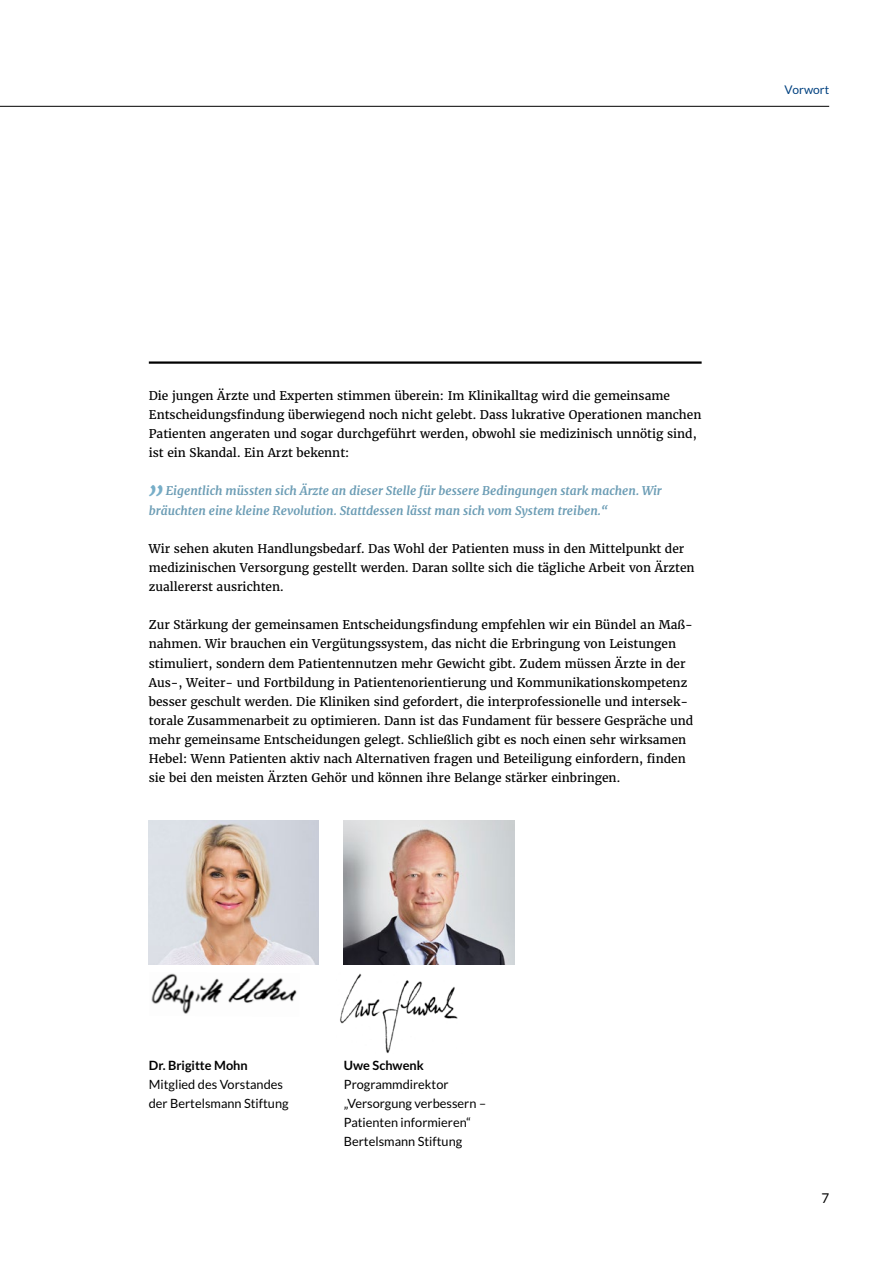
<style>
.page{position:relative;width:893px;height:1263px;background:#fff}
.page>*{position:absolute;margin:0;border:0;box-sizing:border-box;transform-origin:0 0}
.t1{font:italic 30px "Merriweather";color:#77aec8}
.t2{font:13.5px "Lato";color:#000}
.t3{font:12.75px/19.2px "Lato";color:#000}
.t4{font:700 12.75px "Lato";color:#000}
.t5{font:12px/19.2px "Merriweather";color:#000}
.t6{font:italic 700 12px/19.2px "Merriweather";color:#6c9db5}
.t7{font:12px "Lato";color:#004180}
</style>
<div class="page">
<hr style="left:0;top:106px;width:829px;height:1px;background:#000">
<img style="left:340px;top:973px;width:118px;height:80px">
<img style="left:151px;top:973px;width:146px;height:41px">
<img style="left:149px;top:821px;width:170px;height:143px">
<img style="left:344px;top:821px;width:170px;height:143px">
<hr style="left:149px;top:361px;width:553px;height:3px;background:#000">
<p class="t7" style="left:784px;top:83px;width:46px">Vorwort</p>
<p class="t5" style="left:149px;top:386px;width:554px">Die jungen Ärzte und Experten stimmen überein: Im Klinikalltag wird die gemeinsame Entscheidungsfindung überwiegend noch nicht gelebt. Dass lukrative Operationen manchen Patienten angeraten und sogar durchgeführt werden, obwohl sie medizinisch unnötig sind, ist ein Skandal. Ein Arzt bekennt:</p>
<h1 class="t1" style="left:149px;top:458px;width:19px">„</h1>
<p class="t6" style="left:149px;top:481px;width:515px;text-indent:17px">Eigentlich müssten sich Ärzte an dieser Stelle für bessere Bedingungen stark machen. Wir bräuchten eine kleine Revolution. Stattdessen lässt man sich vom System treiben.“</p>
<p class="t5" style="left:149px;top:539px;width:547px">Wir sehen akuten Handlungsbedarf. Das Wohl der Patienten muss in den Mittelpunkt der medizinischen Versorgung gestellt werden. Daran sollte sich die tägliche Arbeit von Ärzten zuallererst ausrichten.</p>
<p class="t5" style="left:149px;top:615px;width:546px">Zur Stärkung der gemeinsamen Entscheidungsfindung empfehlen wir ein Bündel an Maß&shy;nahmen. Wir brauchen ein Vergütungssystem, das nicht die Erbringung von Leistungen stimuliert, sondern dem Patientennutzen mehr Gewicht gibt. Zudem müssen Ärzte in der Aus-, Weiter- und Fortbildung in Patientenorientierung und Kommunikationskompetenz besser geschult werden. Die Kliniken sind gefordert, die interprofessionelle und intersek&shy;torale Zusammenarbeit zu optimieren. Dann ist das Fundament für bessere Gespräche und mehr gemeinsame Entscheidungen gelegt. Schließlich gibt es noch einen sehr wirksamen Hebel: Wenn Patienten aktiv nach Alternativen fragen und Beteiligung einfordern, finden sie bei den meisten Ärzten Gehör und können ihre Belange stärker einbringen.</p>
<p class="t4" style="left:149px;top:1057px;width:100px">Dr. Brigitte Mohn</p>
<p class="t3" style="left:149px;top:1074px;width:141px">Mitglied des Vorstandes der Bertelsmann Stiftung</p>
<p class="t4" style="left:344px;top:1057px;width:81px">Uwe Schwenk</p>
<p class="t3" style="left:344px;top:1074px;width:144px">Programmdirektor „Versorgung verbessern –<br>Patienten informieren“<br>Bertelsmann Stiftung</p>
<p class="t2" style="left:821px;top:1191px;width:9px">7</p>
</div>
